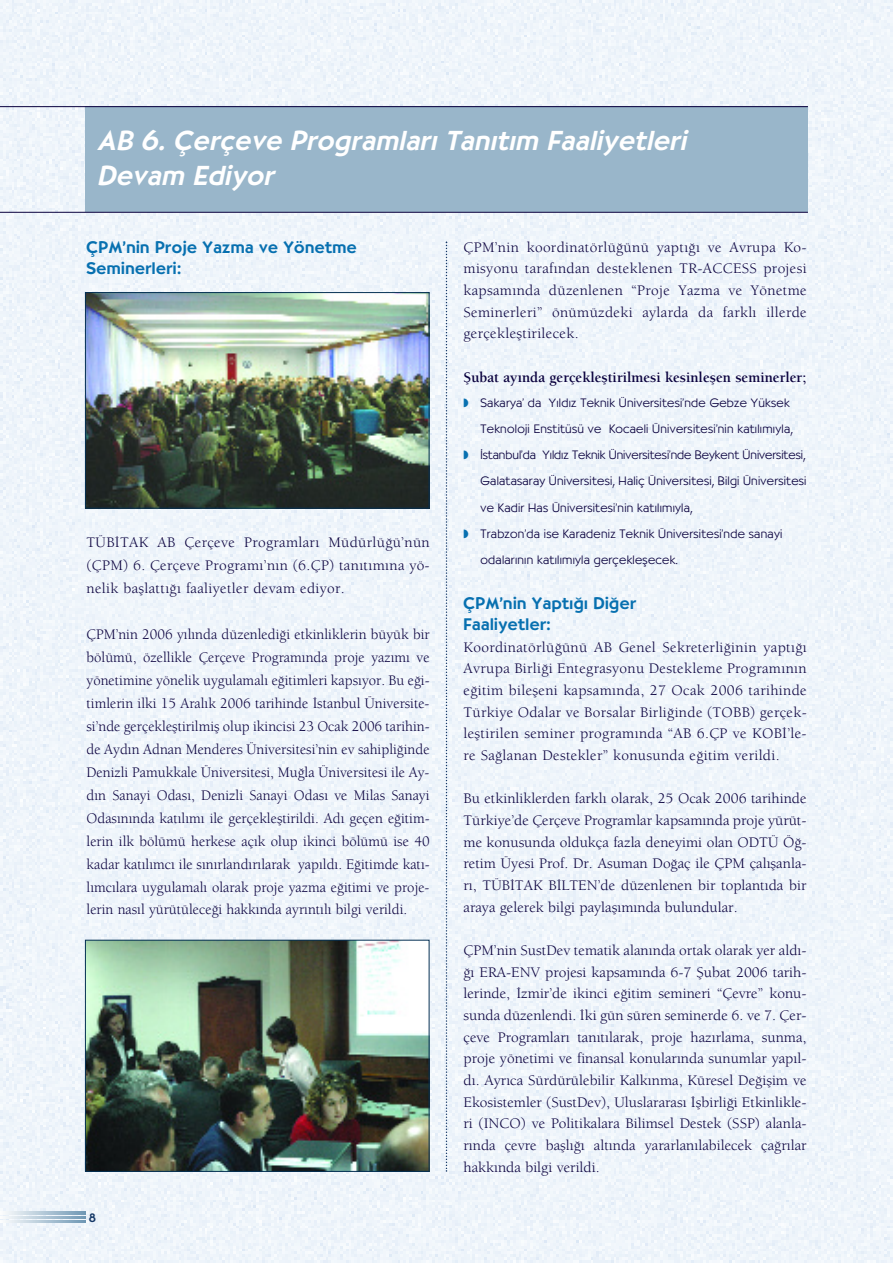
<style>
.page{position:relative;width:893px;height:1263px;background:#eff5fb}
.page>*{position:absolute;margin:0;border:0;box-sizing:border-box;transform-origin:0 0}
.t1{font:italic 500 27px/34.5px "Bernhard";letter-spacing:.025em;color:#fff}
.t2{font:500 16.5px/21px "Bernhard";letter-spacing:.025em;color:#0770b0}
.t3{font:15px/21.6px "Berkeley";letter-spacing:.01em;color:#0a013e;text-align:justify}
.t4{font:700 15px "Berkeley";color:#0a013e}
.t5{font:300 12px "Bernhard";letter-spacing:.02em;color:#0a013e}
.t6{font:300 12px "Bernhard";color:#0a013e}
.t7{font:500 12px "Bernhard";color:#143766}
.s1{color:#0770b0}
</style>
<div class="page">
<svg style="left:0;top:1212px;width:86px;height:10px"></svg>
<div style="left:85px;top:107px;width:723px;height:105px;background:#99b6ca"></div>
<hr style="left:0;top:106px;width:808px;height:1px;background:#0a013e">
<hr style="left:0;top:212px;width:808px;height:1px;background:#0a013e">
<svg style="left:446px;top:242px;width:1px;height:930px"></svg>
<img style="left:87px;top:294px;width:340px;height:212px">
<div style="left:85px;top:292px;width:344px;height:216px;border:1px solid #043054"></div>
<img style="left:87px;top:942px;width:340px;height:228px">
<div style="left:85px;top:940px;width:344px;height:232px;border:1px solid #043054"></div>
<h1 class="t1" style="left:97px;top:124px;width:595px">AB 6. Çerçeve Prog ramlar› Tan›t›m Faaliyetleri<br>Devam Ediyor</h1>
<p class="t2" style="left:87px;top:237px;width:272px">ÇPM’nin Proje Yazma ve Yönetme<br>Seminerleri:</p>
<p class="t3" style="left:87px;top:530px;width:345px;line-height:23px">TÜB‹TAK AB Çerçeve Programlar› Müdürlü¤ü’nün (ÇPM) 6. Çerçeve Program›’n›n (6.ÇP) tan›t›m›na yö&shy;nelik bafllatt›¤› faaliyetler devam ediyor.</p>
<p class="t3" style="left:87px;top:622px;width:345px;line-height:23px">ÇPM’nin 2006 y›l›nda düzenledi¤i etkinliklerin büyük bir bölümü, özellikle Çerçeve Program›nda proje yaz›m› ve yönetimine yönelik uygulamal› e¤itimleri kaps›yor. Bu e¤i&shy;timlerin ilki 15 Aral›k 2006 tarihinde ‹stanbul Üniversite&shy;si’nde gerçeklefltirilmifl olup ikincisi 23 Ocak 2006 tarihin&shy;de Ayd›n Adnan Menderes Üniversitesi’nin ev sahipli¤inde Denizli Pamukkale Üniversitesi, Mu¤la Üniversitesi ile Ay&shy;d›n Sanayi Odas›, Denizli Sanayi Odas› ve Milas Sanayi Odas›n›nda kat›l›m› ile gerçeklefltirildi. Ad› geçen e¤itim&shy;lerin ilk bölümü herkese aç›k olup ikinci bölümü ise 40 kadar kat›l›mc› ile s›n›rland›r›larak yap›ld›. E¤itimde kat›- l›mc›lara uygulamal› olarak proje yazma e¤itimi ve proje&shy;lerin nas›l yürütülece¤i hakk›nda ayr›nt›l› bilgi verildi.</p>
<p class="t7" style="left:89px;top:1210px;width:8px">8</p>
<p class="t3" style="left:463px;top:236px;width:345px">ÇPM’nin koordinatörlü¤ünü yapt›¤› ve Avrupa Ko&shy;misyonu taraf›ndan desteklenen TR-ACCESS projesi kapsam›nda düzenlenen “Proje Yazma ve Yönetme Seminerleri” önümüzdeki aylarda da farkl› illerde gerçeklefltirilecek.</p>
<p class="t4" style="left:463px;top:368px;width:344px">fiubat ay›nda gerçeklefltirilmesi kesinleflen seminerler;</p>
<p class="t5" style="left:463px;top:396px;width:328px"><span class="s1">◗</span> Sakarya’ da Y›ld›z Teknik Üniversitesi’nde Gebze Yüksek</p>
<p class="t5" style="left:480px;top:422px;width:314px">Teknoloji Enstitüsü ve Kocaeli Üniversitesi’nin kat›l›m›yla,</p>
<p class="t6" style="left:463px;top:448px;width:343px"><span class="s1">◗</span> ‹stanbul’da Y›ld›z Teknik Üniversitesi’nde Beykent Üniversitesi,</p>
<p class="t5" style="left:480px;top:474px;width:327px">Galatasaray Üniversitesi, Haliç Üniversitesi, Bilgi Üniversitesi</p>
<p class="t5" style="left:480px;top:500px;width:214px">ve Kadir Has Üniversitesi’nin kat›l›m›yla,</p>
<p class="t5" style="left:463px;top:527px;width:320px"><span class="s1">◗</span> Trabzon’da ise Karadeniz Teknik Üniversitesi’nde sanayi</p>
<p class="t5" style="left:480px;top:553px;width:199px">odalar›n›n kat›l›m›yla gerçekleflecek.</p>
<p class="t2" style="left:463px;top:592px;width:174px;line-height:21.6px">ÇPM’nin Yapt›¤› Di¤er<br>Faaliyetler:</p>
<p class="t3" style="left:463px;top:636px;width:345px">Koordinatörlü¤ünü AB Genel Sekreterli¤inin yapt›¤› Avrupa Birli¤i Entegrasyonu Destekleme Program›n›n e¤itim bilefleni kapsam›nda, 27 Ocak 2006 tarihinde Türkiye Odalar ve Borsalar Birli¤inde (TOBB) gerçek&shy;lefltirilen seminer program›nda “AB 6.ÇP ve KOB‹’le&shy;re Sa¤lanan Destekler” konusunda e¤itim verildi.</p>
<p class="t3" style="left:463px;top:787px;width:345px">Bu etkinliklerden farkl› olarak, 25 Ocak 2006 tarihinde Türkiye’de Çerçeve Programlar kapsam›nda proje yürüt&shy;me konusunda oldukça fazla deneyimi olan ODTÜ Ö¤- retim Üyesi Prof. Dr. Asuman Do¤aç ile ÇPM çal›flanla&shy;r›, TÜB‹TAK B‹LTEN’de düzenlenen bir toplant›da bir araya gelerek bilgi paylafl›m›nda bulundular.</p>
<p class="t3" style="left:463px;top:939px;width:345px">ÇPM’nin SustDev tematik alan›nda ortak olarak yer ald›- ¤› ERA-ENV projesi kapsam›nda 6-7 fiubat 2006 tarih&shy;lerinde, ‹zmir’de ikinci e¤itim semineri “Çevre” konu&shy;sunda düzenlendi. ‹ki gün süren seminerde 6. ve 7. Çer&shy;çeve Programlar› tan›t›larak, proje haz›rlama, sunma, proje yönetimi ve finansal konular›nda sunumlar yap›l&shy;d›. Ayr›ca Sürdürülebilir Kalk›nma, Küresel De¤iflim ve Ekosistemler (SustDev), Uluslararas› ‹flbirli¤i Etkinlikle&shy;ri (INCO) ve Politikalara Bilimsel Destek (SSP) alanla&shy;r›nda çevre bafll›¤› alt›nda yararlan›labilecek ça¤r›lar hakk›nda bilgi verildi.</p>
</div>
